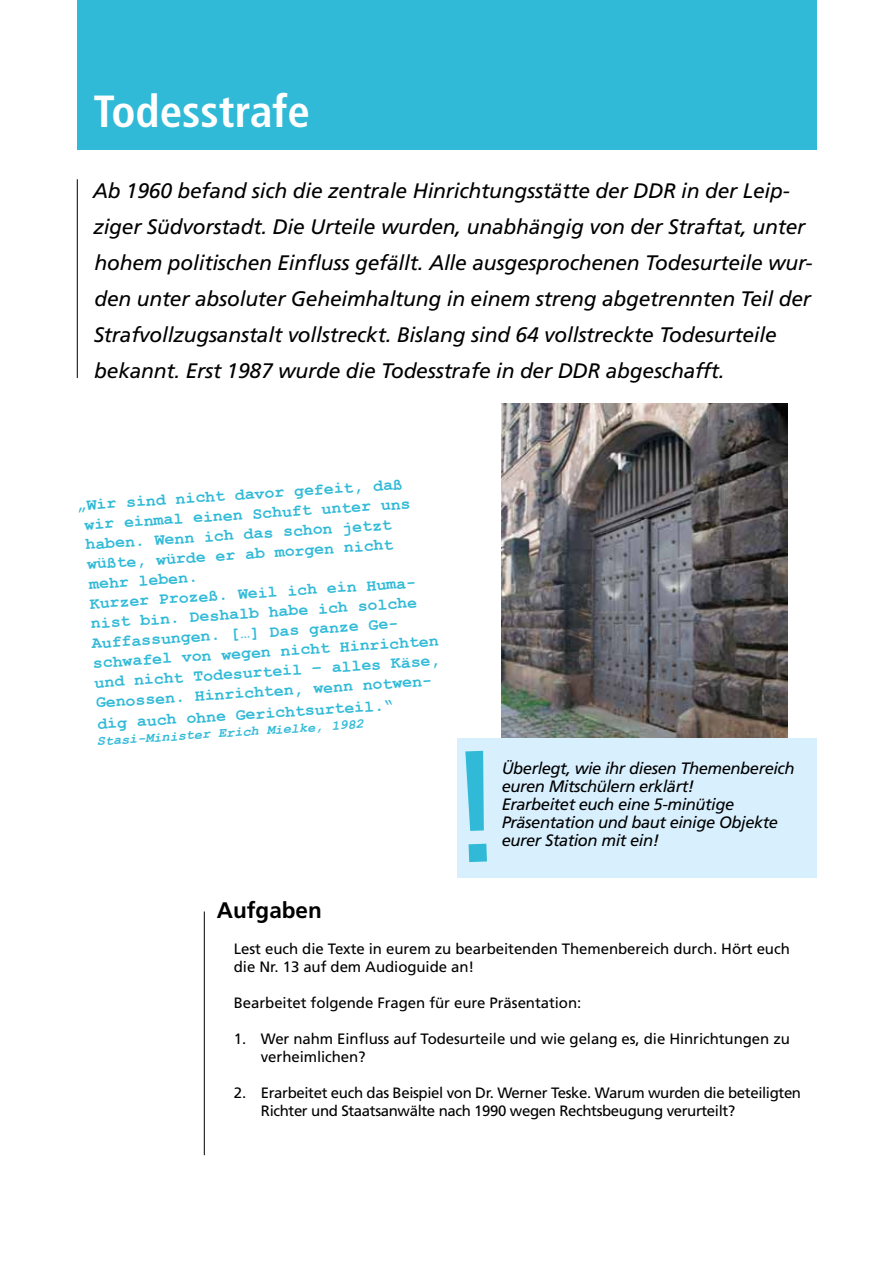
<style>
.page{position:relative;width:893px;height:1263px;background:#fff}
.page>*{position:absolute;margin:0;border:0;box-sizing:border-box;transform-origin:0 0}
.t1{font:700 condensed 45px "Frutiger LT";color:#fff}
.t2{font:700 22.5px "Frutiger LT";color:#000}
.t3{font:italic 21px/36px "Frutiger LT";letter-spacing:-.01em;color:#000}
.t4{font:700 16.5px/19.8px "Courier New";color:#31bad7}
.t5{font:italic 16.5px/18px "Frutiger LT";letter-spacing:-.025em;color:#000}
.t6{font:15px/18px "Frutiger LT";letter-spacing:-.005em;color:#000}
.t7{font:15px/18px "Frutiger LT";letter-spacing:-.025em;color:#000}
.t8{font:italic 700 13.5px "Courier New";color:#31bad7}
</style>
<div class="page">
<img style="left:502px;top:404px;width:285px;height:335px">
<div style="left:77px;top:0;width:739px;height:149px;background:#31bad7"></div>
<div style="left:457px;top:739px;width:359px;height:139px;background:#d8effd"></div>
<hr style="left:77px;top:179px;width:1px;height:199px;background:#000">
<hr style="left:204px;top:911px;width:1px;height:244px;background:#000">
<h1 class="t1" style="left:94px;top:85px;width:218px">Todesstrafe</h1>
<p class="t3" style="left:93px;top:173px;width:721px">Ab 1960 befand sich die zentrale Hinrichtungsstätte der DDR in der Leip&shy;ziger Südvorstadt. Die Urteile wurden, unabhängig von der Straftat, unter hohem politischen Einfluss gefällt. Alle ausgesprochenen Todesurteile wur&shy;den unter absoluter Geheimhaltung in einem streng abgetrennten Teil der Strafvollzugsanstalt vollstreckt. Bislang sind 64 vollstreckte Todesurteile bekannt. Erst 1987 wurde die Todesstrafe in der DDR abgeschafft.</p>
<p class="t4" style="left:81px;top:495px;width:348px;text-indent:-5px;rotate:-4deg">„Wir sind nicht davor gefeit, daß wir einmal einen Schuft unter uns haben. Wenn ich das schon jetzt wüßte, würde er ab morgen nicht mehr leben.<br>Kurzer Prozeß. Weil ich ein Huma&shy;nist bin. Deshalb habe ich solche<br>Auffassungen. […] Das ganze Ge&shy;schwafel von wegen nicht Hinrichten und nicht Todesurteil – alles Käse,<br>Genossen. Hinrichten, wenn notwen-</p>
<p class="t4" style="left:97px;top:714px;width:298px;rotate:-4deg">dig auch ohne Gerichtsurteil.“</p>
<p class="t8" style="left:96px;top:732px;width:269px;rotate:-4deg">Stasi-Minister Erich Mielke, 1982</p>
<p class="t2" style="left:217px;top:897px;width:107px">Aufgaben</p>
<p class="t5" style="left:502px;top:759px;width:294px">Überlegt, wie ihr diesen Themenbereich euren Mitschülern erklärt!<br>Erarbeitet euch eine 5-minütige<br>Präsentation und baut einige Objekte eurer Station mit ein!</p>
<p class="t6" style="left:234px;top:940px;width:557px">Lest euch die Texte in eurem zu bearbeitenden Themenbereich durch. Hört euch die Nr. 13 auf dem Audioguide an!</p>
<p class="t6" style="left:234px;top:994px;width:349px">Bearbeitet folgende Fragen für eure Präsentation:</p>
<p class="t6" style="left:261px;top:1030px;width:531px;text-indent:-27px">1. Wer nahm Einfluss auf Todesurteile und wie gelang es, die Hinrichtungen zu verheimlichen?</p>
<p class="t7" style="left:261px;top:1084px;width:542px;text-indent:-27px">2. Erarbeitet euch das Beispiel von Dr. Werner Teske. Warum wurden die beteiligten<br>Richter und Staatsanwälte nach 1990 wegen Rechtsbeugung verurteilt?</p>
</div>
